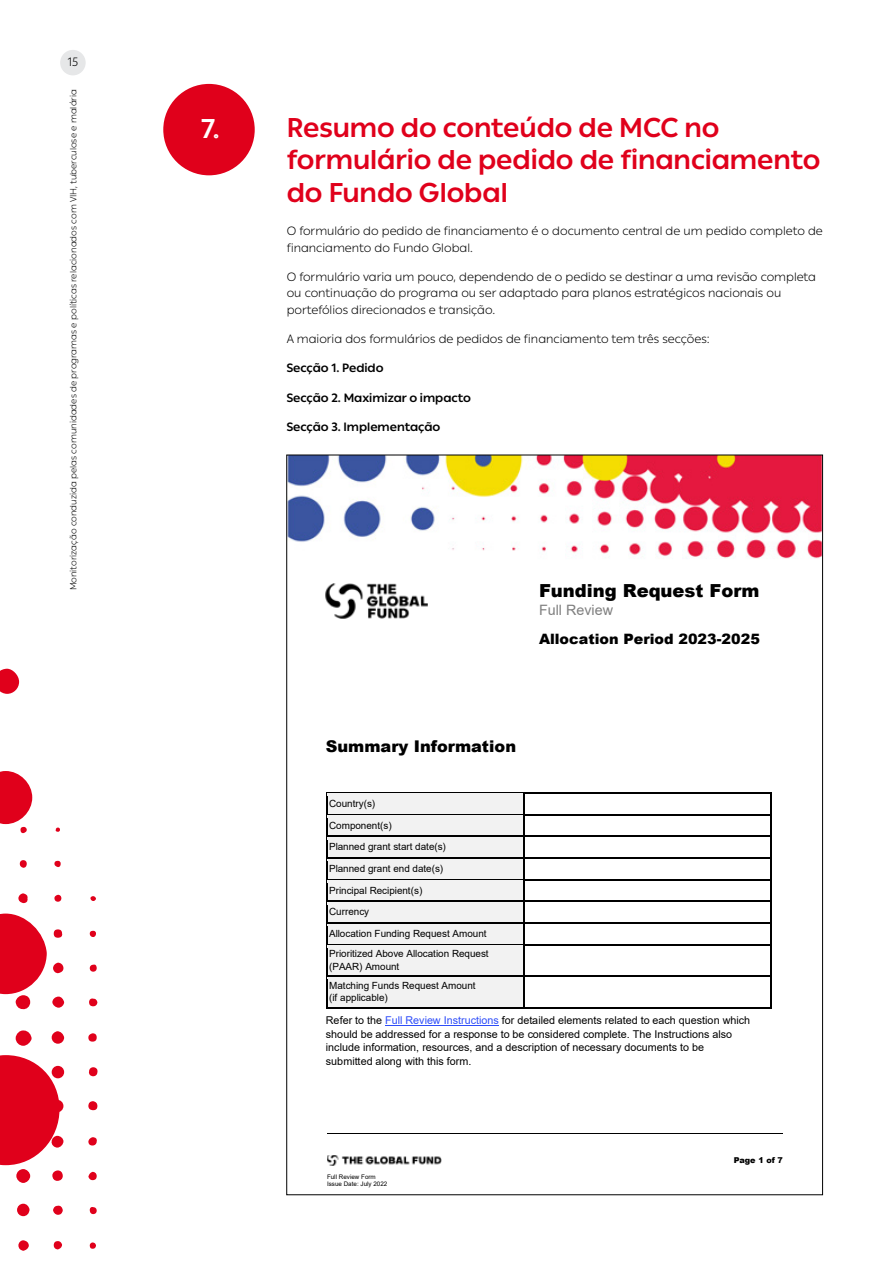
<style>
.page{position:relative;width:893px;height:1263px;background:#fff}
.page>*{position:absolute;margin:0;border:0;box-sizing:border-box;transform-origin:0 0}
.t1{font:700 27px/32.4px "IAS Ribbon Sans";letter-spacing:-.005em;color:#e0001b}
.t2{font:700 27px "IAS Ribbon Sans";color:#fff}
.t3{font:900 18px "Arial";color:#000}
.t4{font:900 16.2px "Arial";color:#000}
.t5{font:900 14.25px "Arial";color:#000}
.t6{font:14.25px "Arial";color:#7f7f7f}
.t7{font:300 12px/16.5px "IAS Ribbon Sans";color:#000}
.t8{font:700 12px "IAS Ribbon Sans";color:#000}
.t9{font:10.8px/13.6px "Arial";color:#000}
.t10{font:9.9px/21.8px "Arial";color:#000}
.t11{font:300 9px "IAS Ribbon Sans";color:#000}
.t12{font:900 8.1px "Arial";color:#000}
.t13{font:6.3px/7.2px "Arial";color:#000}
.s1{color:#2e4df9}
</style>
<div class="page">
<div style="left:60px;top:50px;width:26px;height:25px;background:#e6e7e8;border-radius:50%"></div>
<svg style="left:16px;top:1030px;width:16px;height:16px"></svg>
<div style="left:16px;top:1169px;width:14px;height:14px;background:#e0001b;border-radius:50%"></div>
<div style="left:17px;top:1204px;width:13px;height:12px;background:#e0001b;border-radius:50%"></div>
<div style="left:52px;top:1031px;width:12px;height:13px;background:#e0001b;border-radius:50%"></div>
<svg style="left:52px;top:996px;width:12px;height:12px"></svg>
<svg style="left:53px;top:963px;width:10px;height:11px"></svg>
<div style="left:52px;top:1170px;width:11px;height:11px;background:#e0001b;border-radius:50%"></div>
<svg style="left:18px;top:1240px;width:11px;height:11px"></svg>
<svg style="left:53px;top:1205px;width:10px;height:10px"></svg>
<svg style="left:18px;top:893px;width:10px;height:10px"></svg>
<svg style="left:88px;top:1067px;width:10px;height:9px"></svg>
<div style="left:88px;top:1101px;width:9px;height:9px;background:#e0001b;border-radius:50%"></div>
<svg style="left:54px;top:929px;width:9px;height:9px"></svg>
<div style="left:88px;top:1033px;width:9px;height:8px;background:#e0001b;border-radius:50%"></div>
<svg style="left:88px;top:1137px;width:9px;height:8px"></svg>
<div style="left:54px;top:1241px;width:8px;height:8px;background:#e0001b;border-radius:4px"></div>
<div style="left:88px;top:1172px;width:9px;height:8px;background:#e0001b;border-radius:4px"></div>
<svg style="left:89px;top:998px;width:8px;height:8px"></svg>
<svg style="left:90px;top:964px;width:7px;height:8px"></svg>
<div style="left:20px;top:860px;width:7px;height:8px;background:#e0001b;border-radius:50%"></div>
<svg style="left:90px;top:1207px;width:7px;height:7px"></svg>
<div style="left:54px;top:895px;width:7px;height:7px;background:#e0001b;border-radius:50%"></div>
<div style="left:54px;top:861px;width:7px;height:6px;background:#e0001b;border-radius:50%"></div>
<div style="left:90px;top:1242px;width:6px;height:7px;background:#e0001b;border-radius:50%"></div>
<svg style="left:90px;top:931px;width:6px;height:6px"></svg>
<svg style="left:90px;top:896px;width:6px;height:5px"></svg>
<svg style="left:55px;top:827px;width:5px;height:5px"></svg>
<svg style="left:0;top:913px;width:47px;height:97px"></svg>
<svg style="left:0;top:1055px;width:63px;height:110px"></svg>
<svg style="left:0;top:771px;width:32px;height:62px"></svg>
<svg style="left:0;top:669px;width:19px;height:25px"></svg>
<div style="left:163px;top:84px;width:92px;height:91px;background:#e0001b;border-radius:50%"></div>
<img style="left:289px;top:457px;width:532px;height:102px">
<img style="left:326px;top:583px;width:101px;height:35px">
<hr style="left:327px;top:1133px;width:144px;height:1px;background:#000">
<hr style="left:471px;top:1133px;width:137px;height:1px;background:#000">
<hr style="left:608px;top:1133px;width:175px;height:1px;background:#000">
<img style="left:327px;top:1155px;width:114px;height:11px">
<div style="left:327px;top:794px;width:196px;height:20px;background:#f2f2f2"></div>
<hr style="left:327px;top:792px;width:196px;height:2px;background:#000">
<hr style="left:525px;top:792px;width:245px;height:2px;background:#000">
<div style="left:327px;top:815px;width:196px;height:21px;background:#f2f2f2"></div>
<hr style="left:327px;top:814px;width:196px;height:1px;background:#000">
<hr style="left:525px;top:814px;width:245px;height:1px;background:#000">
<div style="left:327px;top:837px;width:196px;height:20px;background:#f2f2f2"></div>
<hr style="left:327px;top:836px;width:196px;height:1px;background:#000">
<hr style="left:525px;top:836px;width:245px;height:1px;background:#000">
<div style="left:327px;top:859px;width:196px;height:20px;background:#f2f2f2"></div>
<hr style="left:327px;top:857px;width:196px;height:2px;background:#000">
<hr style="left:525px;top:857px;width:245px;height:2px;background:#000">
<div style="left:327px;top:880px;width:196px;height:21px;background:#f2f2f2"></div>
<hr style="left:327px;top:879px;width:196px;height:1px;background:#000">
<hr style="left:525px;top:879px;width:245px;height:1px;background:#000">
<div style="left:327px;top:902px;width:196px;height:20px;background:#f2f2f2"></div>
<hr style="left:327px;top:901px;width:196px;height:1px;background:#000">
<hr style="left:525px;top:901px;width:245px;height:1px;background:#000">
<div style="left:327px;top:924px;width:196px;height:20px;background:#f2f2f2"></div>
<hr style="left:327px;top:922px;width:196px;height:2px;background:#000">
<hr style="left:525px;top:922px;width:245px;height:2px;background:#000">
<div style="left:329px;top:948px;width:194px;height:13px;background:#f2f2f2"></div>
<div style="left:329px;top:961px;width:194px;height:12px;background:#f2f2f2"></div>
<hr style="left:327px;top:944px;width:196px;height:1px;background:#000">
<hr style="left:327px;top:945px;width:196px;height:3px;background:#f2f2f2">
<svg style="left:523px;top:792px;width:2px;height:156px"></svg>
<hr style="left:525px;top:944px;width:245px;height:1px;background:#000">
<hr style="left:327px;top:973px;width:197px;height:2px;background:#f2f2f2">
<hr style="left:523px;top:948px;width:2px;height:27px;background:#000">
<div style="left:329px;top:979px;width:194px;height:13px;background:#f2f2f2"></div>
<div style="left:329px;top:992px;width:194px;height:12px;background:#f2f2f2"></div>
<hr style="left:327px;top:975px;width:196px;height:2px;background:#000">
<hr style="left:327px;top:977px;width:196px;height:2px;background:#f2f2f2">
<hr style="left:525px;top:975px;width:245px;height:2px;background:#000">
<hr style="left:327px;top:1004px;width:197px;height:3px;background:#f2f2f2">
<svg style="left:326px;top:792px;width:1px;height:216px"></svg>
<hr style="left:327px;top:1007px;width:196px;height:1px;background:#000">
<hr style="left:523px;top:979px;width:2px;height:28px;background:#000">
<hr style="left:525px;top:1007px;width:245px;height:1px;background:#000">
<svg style="left:770px;top:792px;width:1px;height:216px"></svg>
<hr style="left:385px;top:1025px;width:114px;height:1px;background:#2e4df9">
<p class="t7" style="left:68px;top:53px;width:12px">15</p>
<p class="t11" style="left:67px;top:590px;width:503px;rotate:-90deg">Monitorização conduzida pelas comunidades de programas e políticas relacionados com VIH, tuberculose e malária</p>
<h1 class="t2" style="left:201px;top:107px;width:20px">7.</h1>
<h1 class="t1" style="left:287px;top:110px;width:535px">Resumo do conteúdo de MCC no formulário de pedido de financiamento do Fundo Global</h1>
<p class="t7" style="left:287px;top:222px;width:538px">O formulário do pedido de financiamento é o documento central de um pedido completo de financiamento do Fundo Global.</p>
<p class="t7" style="left:287px;top:268px;width:531px">O formulário varia um pouco, dependendo de o pedido se destinar a uma revisão completa ou continuação do programa ou ser adaptado para planos estratégicos nacionais ou portefólios direcionados e transição.</p>
<p class="t7" style="left:287px;top:330px;width:425px">A maioria dos formulários de pedidos de financiamento tem três secções:</p>
<p class="t8" style="left:287px;top:359px;width:98px">Secção 1. Pedido</p>
<p class="t8" style="left:287px;top:388px;width:186px">Secção 2. Maximizar o impacto</p>
<p class="t8" style="left:287px;top:417px;width:155px">Secção 3. Implementação</p>
<h2 class="t3" style="left:539px;top:577px;width:222px">Funding Request Form</h2>
<p class="t6" style="left:539px;top:600px;width:76px">Full Review</p>
<p class="t5" style="left:539px;top:629px;width:222px">Allocation Period 2023-2025</p>
<h3 class="t4" style="left:326px;top:735px;width:192px">Summary Information</h3>
<p class="t10" style="left:329px;top:792px;width:159px">Country(s)<br>Component(s)<br>Planned grant start date(s)<br>Planned grant end date(s)<br>Principal Recipient(s)<br>Currency<br>Allocation Funding Request Amount</p>
<p class="t10" style="left:329px;top:948px;width:161px;line-height:12.5px">Prioritized Above Allocation Request (PAAR) Amount</p>
<p class="t10" style="left:329px;top:979px;width:148px;line-height:12.5px">Matching Funds Request Amount (if applicable)</p>
<p class="t9" style="left:326px;top:1013px;width:426px">Refer to the <span class="s1">Full Review Instructions</span> for detailed elements related to each question which should be addressed for a response to be considered complete. The Instructions also include information, resources, and a description of necessary documents to be submitted along with this form.</p>
<p class="t13" style="left:327px;top:1173px;width:62px">Full Review Form<br>Issue Date: July 2022</p>
<p class="t12" style="left:734px;top:1154px;width:51px">Page 1 of 7</p>
</div>
